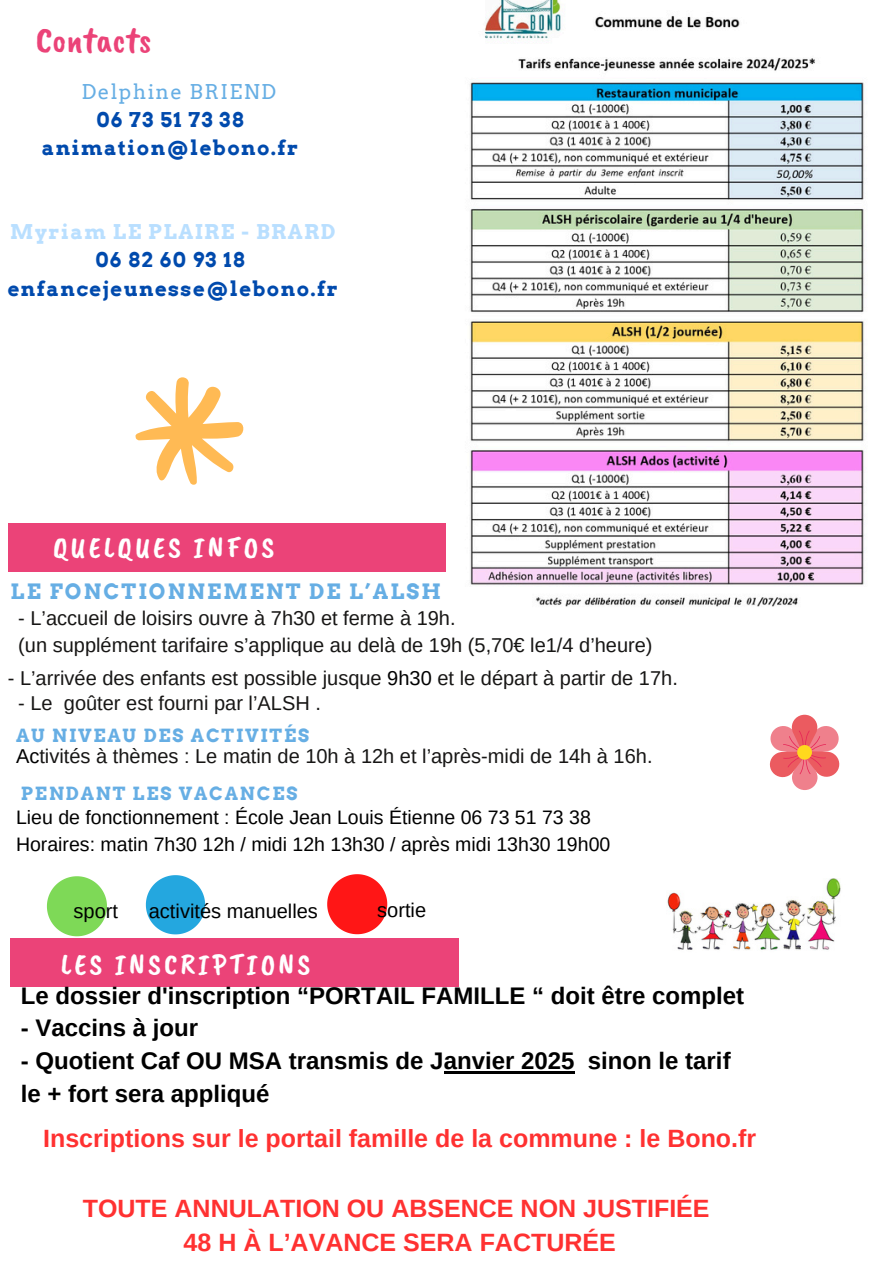
<style>
.page{position:relative;width:894px;height:1264px;background:#fff}
.page>*{position:absolute;margin:0;border:0;box-sizing:border-box;transform-origin:0 0}
.t1{font:37.35px "Caveat Brush";color:#eb4378}
.t2{font:29.85px "Caveat Brush";letter-spacing:.1em;color:#fff}
.t3{font:700 25.05px/34.8px "Arimo";color:#ff3131;text-align:center}
.t4{font:700 24px/32.7px "Arimo";color:#000}
.t5{font:700 21.15px "Arvo";letter-spacing:.1em;color:#66aee4}
.t6{font:700 20.4px/28.2px "Arvo";letter-spacing:.07em;color:#004aad;text-align:center}
.t7{font:20.4px "Arvo";letter-spacing:.07em;color:#66aee4}
.t8{font:19.95px "Arimo";color:#171615}
.t9{font:19.95px "Arimo";color:#000}
.t10{font:19.5px "Arimo";color:#000}
.t11{font:700 18.15px "Arvo";letter-spacing:.1em;color:#66aee4}
.s1{color:#b9dfff}
.s2{color:#000}
</style>
<div class="page">
<svg style="left:135px;top:377px;width:108px;height:107px"></svg>
<div style="left:8px;top:522px;width:455px;height:49px;background:#eb4378"></div>
<div style="left:11px;top:938px;width:448px;height:49px;background:#eb4378"></div>
<svg style="left:769px;top:714px;width:71px;height:76px"></svg>
<img style="left:667px;top:878px;width:174px;height:72px">
<img style="left:446px;top:0;width:418px;height:607px">
<hr style="left:443px;top:1071px;width:131px;height:2px;background:#000">
<svg style="left:46px;top:876px;width:61px;height:61px"></svg>
<svg style="left:145px;top:875px;width:61px;height:60px"></svg>
<svg style="left:327px;top:874px;width:61px;height:61px"></svg>
<p class="t1" style="left:36px;top:16px;width:117px">Contacts</p>
<p class="t7" style="left:81px;top:79px;width:196px">Delphine BRIEND</p>
<h1 class="t6" style="left:96px;top:105px;width:149px">06 73 51 73 38</h1>
<p class="t6" style="left:42px;top:133px;width:258px">animation@lebono.fr</p>
<p class="t6" style="left:8px;top:218px;width:331px"><span class="s1">Myriam LE PLAIRE - BRARD<br></span>06 82 60 93 18 enfancejeunesse@lebono.fr</p>
<p class="t2" style="left:53px;top:528px;width:223px">QUELQUES INFOS</p>
<p class="t5" style="left:11px;top:578px;width:431px">LE FONCTIONNEMENT DE L’ALSH</p>
<p class="t8" style="left:18px;top:607px;width:439px">- L’accueil de loisirs ouvre à 7h30 et ferme à 19h.</p>
<p class="t8" style="left:18px;top:634px;width:635px">(un supplément tarifaire s’applique au delà de 19h (5,70€ le1/4 d’heure)</p>
<p class="t8" style="left:8px;top:666px;width:671px">- L’arrivée des enfants est possible jusque <span class="s2">9h30</span> et le départ à partir de 17h.</p>
<p class="t8" style="left:18px;top:692px;width:304px">- Le goûter est fourni par l’ALSH .</p>
<p class="t11" style="left:16px;top:724px;width:294px">AU NIVEAU DES ACTIVITÉS</p>
<h5 class="t8" style="left:16px;top:745px;width:638px"><span class="s2">Ac</span>tivités à thèmes : Le matin de 10h à 12h et l’après-midi de 14h à 16h.</h5>
<p class="t11" style="left:21px;top:782px;width:278px">PENDANT LES VACANCES</p>
<p class="t10" style="left:16px;top:806px;width:576px">Lieu de fonctionnement : École Jean Louis Étienne 06 73 51 73 38</p>
<p class="t10" style="left:16px;top:833px;width:595px">Horaires: matin 7h30 12h / midi 12h 13h30 / après midi 13h30 19h00</p>
<p class="t9" style="left:74px;top:899px;width:46px">sport</p>
<p class="t9" style="left:149px;top:899px;width:171px">activités manuelles</p>
<p class="t9" style="left:377px;top:898px;width:50px">sortie</p>
<p class="t2" style="left:61px;top:945px;width:251px">LES INSCRIPTIONS</p>
<p class="t4" style="left:21px;top:978px;width:724px">Le dossier d'inscription “PORTAIL FAMILLE “ doit être complet</p>
<p class="t4" style="left:21px;top:1011px;width:179px">- Vaccins à jour</p>
<p class="t4" style="left:21px;top:1044px;width:711px">- Quotient Caf OU MSA transmis de Janvier 2025 sinon le tarif le + fort sera appliqué</p>
<h6 class="t3" style="left:43px;top:1120px;width:714px">Inscriptions sur le portail famille de la commune : le Bono.fr</h6>
<h2 class="t3" style="left:83px;top:1190px;width:628px">TOUTE ANNULATION OU ABSENCE NON JUSTIFIÉE<br>48 H À L’AVANCE SERA FACTURÉE</h2>
</div>
